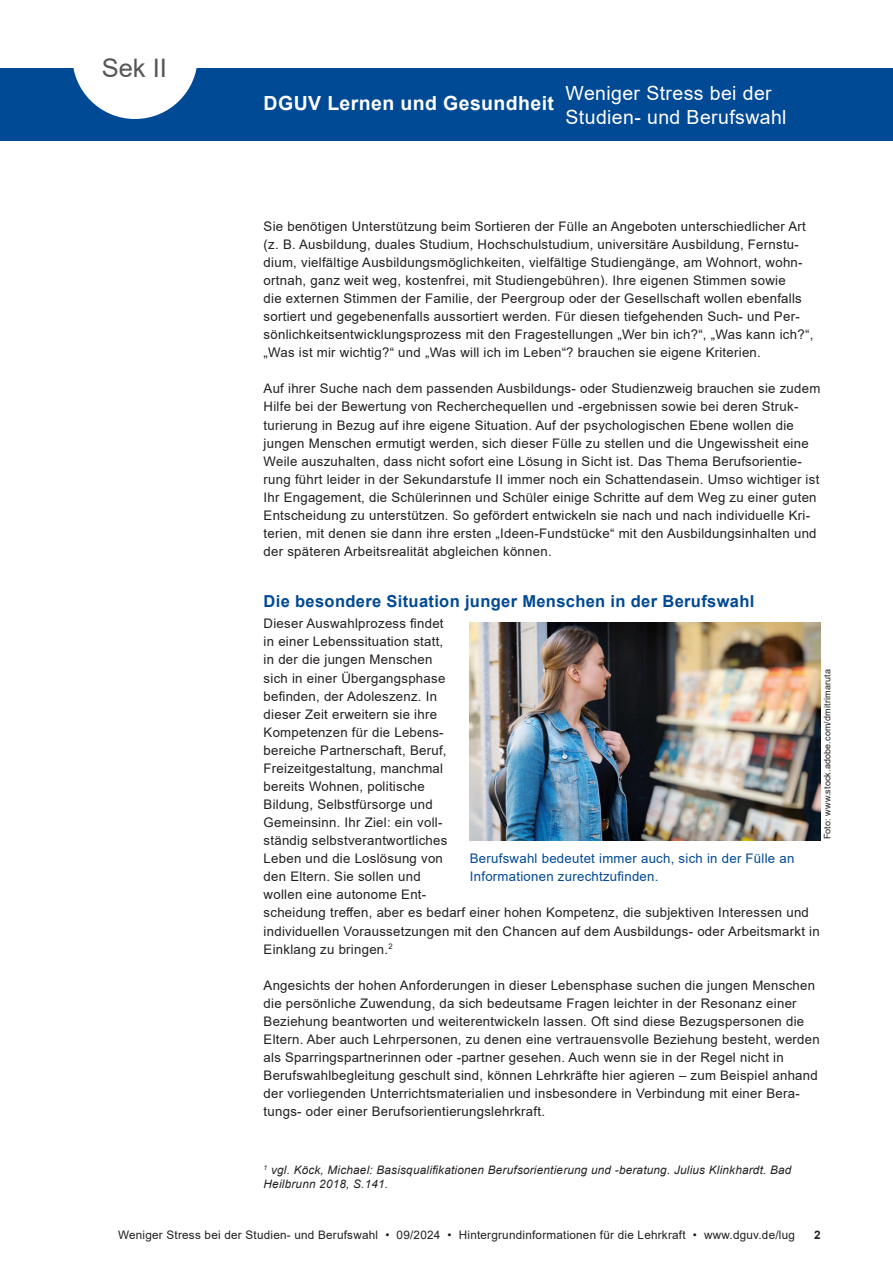
<style>
.page{position:relative;width:893px;height:1263px;background:#fff}
.page>*{position:absolute;margin:0;border:0;box-sizing:border-box;transform-origin:0 0}
.t1{font:25.5px "Arial";color:#555}
.t2{font:19.5px/23.4px "Arial";letter-spacing:.02em;color:#fff}
.t3{font:700 19.5px "Arial";letter-spacing:.02em;color:#fff}
.Zwischenueberschrift{font:700 16.5px "Arial";letter-spacing:.02em;color:#004994}
.Fliesstext{font:13.2px/18px "Arial";letter-spacing:.02em;color:#231f20}
.BU{font:13.2px/18px "Arial";letter-spacing:.02em;color:#004994}
.Quelle{font:italic 11.7px/13.5px "Arial";letter-spacing:.02em;color:#231f20}
.t4{font:11.7px "Arial";letter-spacing:.02em;color:#231f20}
.t5{font:700 11.7px "Arial";color:#231f20}
.Bildnachweis{font:9px "Arial";letter-spacing:.015em;color:#231f20}
</style>
<div class="page">
<div style="left:0;top:68px;width:893px;height:72px;background:#004994"></div>
<svg style="left:73px;top:68px;width:124px;height:51px"></svg>
<img style="left:470px;top:622px;width:351px;height:218px">
<h1 class="t1" style="left:102px;top:50px;width:67px">Sek II</h1>
<h2 class="t3" style="left:264px;top:89px;width:292px">DGUV Lernen und Gesundheit</h2>
<h2 class="t2" style="left:566px;top:82px;width:223px">Weniger Stress bei der<br>Studien- und Berufswahl</h2>
<p class="Fliesstext" style="left:264px;top:217px;width:551px">Sie benötigen Unterstützung beim Sortieren der Fülle an Angeboten unterschiedlicher Art (z. B. Ausbildung, duales Studium, Hochschulstudium, universitäre Ausbildung, Fernstu&shy;dium, vielfältige Ausbildungsmöglichkeiten, vielfältige Studiengänge, am Wohnort, wohn&shy;ortnah, ganz weit weg, kostenfrei, mit Studiengebühren). Ihre eigenen Stimmen sowie<br>die externen Stimmen der Familie, der Peergroup oder der Gesellschaft wollen ebenfalls sortiert und gegebenenfalls aussortiert werden. Für diesen tiefgehenden Such- und Per&shy;sönlichkeitsentwicklungsprozess mit den Fragestellungen „Wer bin ich?“, „Was kann ich?“, „Was ist mir wichtig?“ und „Was will ich im Leben“? brauchen sie eigene Kriterien.</p>
<p class="Fliesstext" style="left:264px;top:380px;width:558px">Auf ihrer Suche nach dem passenden Ausbildungs- oder Studienzweig brauchen sie zudem Hilfe bei der Bewertung von Recherchequellen und -ergebnissen sowie bei deren Struk&shy;turierung in Bezug auf ihre eigene Situation. Auf der psychologischen Ebene wollen die jungen Menschen ermutigt werden, sich dieser Fülle zu stellen und die Ungewissheit eine Weile auszuhalten, dass nicht sofort eine Lösung in Sicht ist. Das Thema Berufsorientie&shy;rung führt leider in der Sekundarstufe II immer noch ein Schattendasein. Umso wichtiger ist Ihr Engagement, die Schülerinnen und Schüler einige Schritte auf dem Weg zu einer guten Entscheidung zu unterstützen. So gefördert entwickeln sie nach und nach individuelle Kri&shy;terien, mit denen sie dann ihre ersten „Ideen-Fundstücke“ mit den Ausbildungsinhalten und der späteren Arbeitsrealität abgleichen können.</p>
<p class="Zwischenueberschrift" style="left:264px;top:590px;width:492px">Die besondere Situation junger Menschen in der Berufswahl</p>
<p class="Fliesstext" style="left:264px;top:615px;width:558px">Dieser Auswahlprozess findet<br>in einer Lebenssituation statt,<br>in der die jungen Menschen<br>sich in einer Übergangsphase<br>befinden, der Adoleszenz. In<br>dieser Zeit erweitern sie ihre<br>Kompetenzen für die Lebens-<br>bereiche Partnerschaft, Beruf,<br>Freizeitgestaltung, manchmal<br>bereits Wohnen, politische<br>Bildung, Selbstfürsorge und<br>Gemeinsinn. Ihr Ziel: ein voll-<br>ständig selbstverantwortliches<br>Leben und die Loslösung von<br>den Eltern. Sie sollen und<br>wollen eine autonome Ent-<br>scheidung treffen, aber es bedarf einer hohen Kompetenz, die subjektiven Interessen und individuellen Voraussetzungen mit den Chancen auf dem Ausbildungs- oder Arbeitsmarkt in Einklang zu bringen.<sup>2</sup></p>
<p class="Fliesstext" style="left:264px;top:976px;width:558px">Angesichts der hohen Anforderungen in dieser Lebensphase suchen die jungen Menschen die persönliche Zuwendung, da sich bedeutsame Fragen leichter in der Resonanz einer Beziehung beantworten und weiterentwickeln lassen. Oft sind diese Bezugspersonen die Eltern. Aber auch Lehrpersonen, zu denen eine vertrauensvolle Beziehung besteht, werden als Sparringspartnerinnen oder -partner gesehen. Auch wenn sie in der Regel nicht in Berufswahlbegleitung geschult sind, können Lehrkräfte hier agieren – zum Beispiel anhand der vorliegenden Unterrichtsmaterialien und insbesondere in Verbindung mit einer Bera&shy;tungs- oder einer Berufsorientierungslehrkraft.</p>
<p class="Bildnachweis" style="left:821px;top:839px;width:172px;rotate:-90deg">Foto: www.stock.adobe.com/dmitrimaruta</p>
<p class="BU" style="left:470px;top:849px;width:326px">Berufswahl bedeutet immer auch, sich in der Fülle an<br>Informationen zurechtzufinden.</p>
<p class="Quelle" style="left:264px;top:1163px;width:529px"><sup>1</sup> vgl. Köck, Michael: Basisqualifikationen Berufsorientierung und -beratung. Julius Klinkhardt. Bad<br>Heilbrunn 2018, S.141.</p>
<p class="t4" style="left:118px;top:1227px;width:678px">Weniger Stress bei der Studien- und Berufswahl • 09/2024 • Hintergrundinformationen für die Lehrkraft • www.dguv.de/lug</p>
<p class="t5" style="left:814px;top:1227px;width:8px">2</p>
</div>
